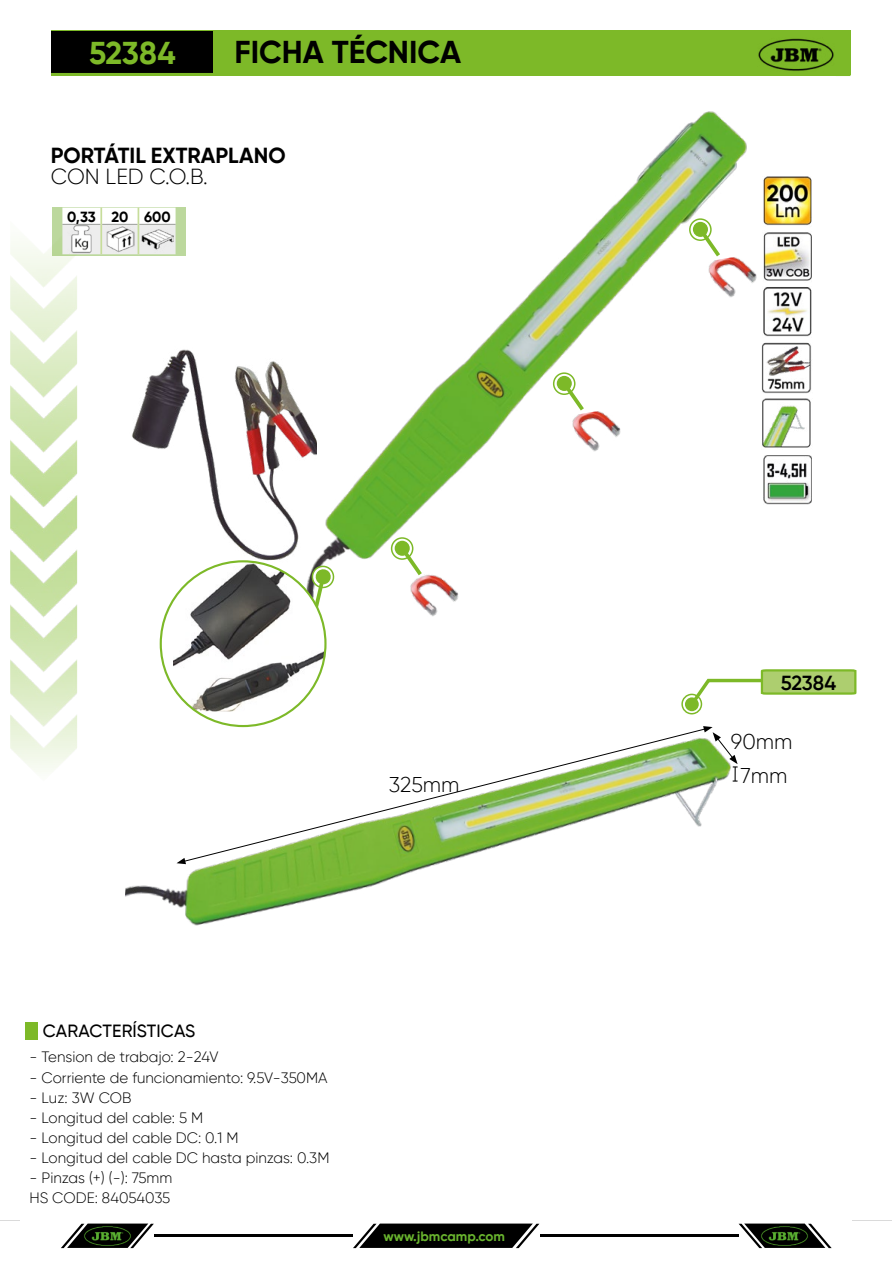
<style>
.page{position:relative;width:893px;height:1263px;background:#fff}
.page>*{position:absolute;margin:0;border:0;box-sizing:border-box;transform-origin:0 0}
.t1{font:700 31.5px "Gilroy";color:#000}
.t2{font:700 31.5px "Gilroy";letter-spacing:-.005em;color:#7db928}
.t3{font:700 21.75px "Gilroy";color:#000}
.t4{font:300 21.75px "Gilroy";color:#000}
.t5{font:300 21.3px "Gilroy";color:#000}
.t6{font:600 20.25px "Gilroy";letter-spacing:-.005em;color:#000}
.t7{font:500 17.7px "Gilroy";letter-spacing:.005em;color:#000}
.t8{font:300 15px/20.1px "Gilroy";color:#000}
.t9{font:700 14.7px "Gilroy";letter-spacing:-.005em;color:#000}
.t10{font:700 13.5px "Gilroy";color:#69b42e}
</style>
<div class="page">
<hr style="left:154px;top:1234px;width:198px;height:3px;background:#000">
<hr style="left:540px;top:1234px;width:198px;height:3px;background:#000">
<svg style="left:353px;top:1223px;width:186px;height:25px;background:#2a2a2a"></svg>
<svg style="left:61px;top:1223px;width:93px;height:25px"></svg>
<svg style="left:739px;top:1223px;width:93px;height:25px"></svg>
<img style="left:84px;top:1225px;width:48px;height:21px">
<img style="left:761px;top:1225px;width:48px;height:21px">
<svg style="left:0;top:1220px;width:20px;height:1px"></svg>
<hr style="left:852px;top:1220px;width:39px;height:1px;background:#dadada">
<img style="left:10px;top:241px;width:67px;height:531px">
<img style="left:132px;top:349px;width:160px;height:212px">
<img style="left:292px;top:111px;width:455px;height:451px">
<svg style="left:25px;top:1022px;width:13px;height:18px"></svg>
<svg style="left:52px;top:207px;width:134px;height:48px"></svg>
<hr style="left:100px;top:224px;width:2px;height:30px;background:#c7dd9b">
<hr style="left:138px;top:224px;width:1px;height:30px;background:#c7dd9b">
<img style="left:67px;top:225px;width:29px;height:28px">
<img style="left:107px;top:225px;width:28px;height:28px">
<img style="left:141px;top:225px;width:33px;height:28px">
<svg style="left:682px;top:694px;width:19px;height:20px"></svg>
<div style="left:681px;top:694px;width:21px;height:20px;border:2px solid #7db928;border-radius:50%"></div>
<div style="left:685px;top:697px;width:14px;height:14px;background:#7db928;border-radius:50%"></div>
<svg style="left:392px;top:538px;width:21px;height:21px"></svg>
<div style="left:391px;top:537px;width:22px;height:23px;border:2px solid #7db928;border-radius:50%"></div>
<svg style="left:397px;top:543px;width:29px;height:26px"></svg>
<div style="left:395px;top:541px;width:15px;height:15px;background:#7db928;border-radius:50%"></div>
<svg style="left:687px;top:669px;width:170px;height:40px"></svg>
<svg style="left:51px;top:31px;width:800px;height:45px;background:#63931f"></svg>
<svg style="left:310px;top:527px;width:22px;height:22px"></svg>
<img style="left:763px;top:176px;width:49px;height:50px">
<img style="left:762px;top:398px;width:49px;height:50px">
<img style="left:762px;top:343px;width:50px;height:50px">
<img style="left:763px;top:232px;width:49px;height:49px">
<img style="left:763px;top:287px;width:49px;height:50px">
<img style="left:763px;top:455px;width:48px;height:50px">
<img style="left:410px;top:569px;width:49px;height:48px">
<svg style="left:554px;top:373px;width:21px;height:21px"></svg>
<div style="left:553px;top:372px;width:22px;height:23px;border:2px solid #7db928;border-radius:50%"></div>
<svg style="left:559px;top:378px;width:29px;height:37px"></svg>
<div style="left:557px;top:376px;width:15px;height:15px;background:#7db928;border-radius:50%"></div>
<img style="left:569px;top:408px;width:55px;height:49px">
<svg style="left:690px;top:219px;width:21px;height:21px"></svg>
<div style="left:689px;top:218px;width:23px;height:23px;border:2px solid #7db928;border-radius:50%"></div>
<svg style="left:695px;top:224px;width:29px;height:37px"></svg>
<div style="left:693px;top:222px;width:15px;height:15px;background:#7db928;border-radius:50%"></div>
<img style="left:705px;top:254px;width:52px;height:49px">
<img style="left:125px;top:725px;width:592px;height:201px">
<svg style="left:182px;top:728px;width:525px;height:134px"></svg>
<svg style="left:177px;top:858px;width:9px;height:6px"></svg>
<svg style="left:703px;top:726px;width:35px;height:56px"></svg>
<svg style="left:325px;top:565px;width:10px;height:23px"></svg>
<img style="left:173px;top:561px;width:152px;height:150px">
<img style="left:757px;top:37px;width:77px;height:35px">
<h1 class="t2" style="left:89px;top:33px;width:88px">52384</h1>
<h1 class="t1" style="left:234px;top:32px;width:228px">FICHA TÉCNICA</h1>
<h2 class="t3" style="left:51px;top:141px;width:236px">PORTÁTIL EXTRAPLANO</h2>
<h2 class="t4" style="left:51px;top:163px;width:158px">CON LED C.O.B.</h2>
<p class="t9" style="left:67px;top:207px;width:105px">0,33 20 600</p>
<h3 class="t5" style="left:389px;top:771px;width:72px">325mm</h3>
<p class="t7" style="left:43px;top:1020px;width:154px">CARACTERÍSTICAS</p>
<p class="t8" style="left:30px;top:1047px;width:191px">- Tension de trabajo: 2-24V</p>
<p class="t8" style="left:30px;top:1067px;width:299px">- Corriente de funcionamiento: 9.5V-350MA</p>
<p class="t8" style="left:30px;top:1087px;width:103px">- Luz: 3W COB</p>
<p class="t8" style="left:30px;top:1107px;width:175px">- Longitud del cable: 5 M</p>
<p class="t8" style="left:30px;top:1127px;width:211px">- Longitud del cable DC: 0.1 M</p>
<p class="t8" style="left:30px;top:1147px;width:301px">- Longitud del cable DC hasta pinzas: 0.3M</p>
<p class="t8" style="left:30px;top:1168px;width:144px">- Pinzas (+) (-): 75mm<br>HS CODE: 84054035</p>
<p class="t10" style="left:383px;top:1228px;width:123px">www.jbmcamp.com</p>
<h3 class="t6" style="left:781px;top:670px;width:57px">52384</h3>
<h3 class="t5" style="left:731px;top:728px;width:63px">90mm</h3>
<h3 class="t5" style="left:740px;top:762px;width:48px">7mm</h3>
</div>
